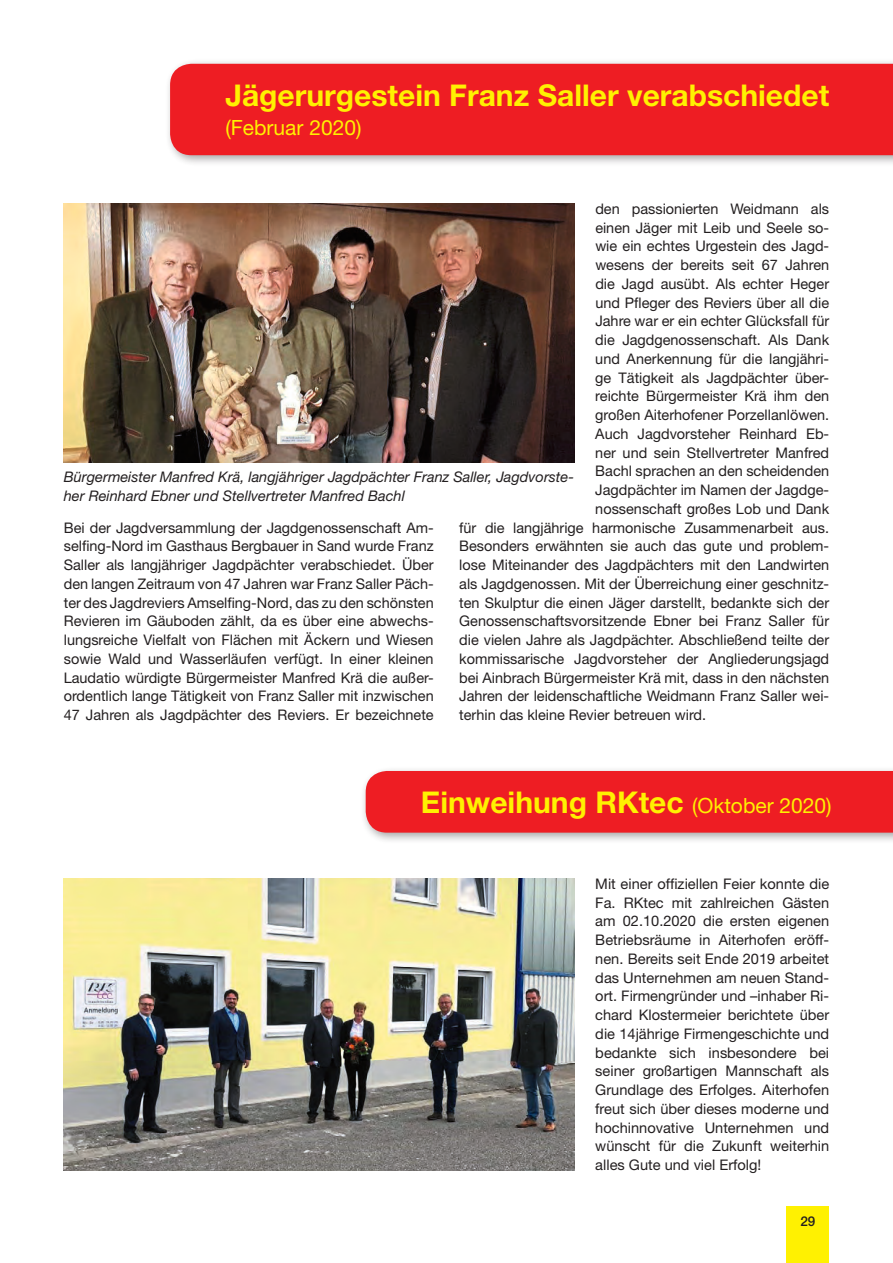
<style>
.page{position:relative;width:893px;height:1263px;background:#fff}
.page>*{position:absolute;margin:0;border:0;box-sizing:border-box;transform-origin:0 0}
.t1{font:700 30px "Helvetica Neue LT";color:#fff101}
.t2{font:21px "Helvetica Neue LT";color:#fff101}
.t3{font:14.7px/18.8px "Helvetica Neue LT";color:#231f20;text-align:justify}
.t4{font:italic 14.7px/18.8px "Helvetica Neue LT";color:#231f20}
.t5{font:500 13.5px "Helvetica Neue LT";color:#231f20}
.s1{font-weight:400;font-size:21px}
</style>
<div class="page">
<div style="left:787px;top:1206px;width:42px;height:57px;background:#fff101"></div>
<div style="left:165px;top:58px;width:728px;height:109px;background:#231f20;opacity:.4"></div>
<div style="left:170px;top:64px;width:723px;height:91px;background:#ee1d23"></div>
<div style="left:360px;top:765px;width:533px;height:79px;background:#231f20;opacity:.4"></div>
<div style="left:366px;top:771px;width:527px;height:62px;background:#ee1d23"></div>
<img style="left:64px;top:203px;width:510px;height:260px">
<img style="left:64px;top:878px;width:510px;height:292px">
<h1 class="t1" style="left:225px;top:76px;width:605px">Jägerurgestein Franz Saller verabschiedet</h1>
<h2 class="t2" style="left:225px;top:115px;width:138px">(Februar 2020)</h2>
<p class="t3" style="left:595px;top:199px;width:235px">den passionierten Weidmann als</p>
<p class="t3" style="left:595px;top:218px;width:235px">einen Jäger mit Leib und Seele so-</p>
<p class="t3" style="left:595px;top:236px;width:235px">wie ein echtes Urgestein des Jagd-</p>
<p class="t3" style="left:595px;top:255px;width:235px">wesens der bereits seit 67 Jahren</p>
<p class="t3" style="left:595px;top:274px;width:235px">die Jagd ausübt. Als echter Heger</p>
<p class="t3" style="left:595px;top:293px;width:235px">und Pfleger des Reviers über all die</p>
<p class="t3" style="left:595px;top:311px;width:235px">Jahre war er ein echter Glücksfall für</p>
<p class="t3" style="left:595px;top:330px;width:235px">die Jagdgenossenschaft. Als Dank</p>
<p class="t3" style="left:595px;top:349px;width:235px">und Anerkennung für die langjähri-</p>
<p class="t3" style="left:595px;top:368px;width:235px">ge Tätigkeit als Jagdpächter über-</p>
<p class="t3" style="left:595px;top:386px;width:235px">reichte Bürgermeister Krä ihm den</p>
<p class="t3" style="left:595px;top:405px;width:235px">großen Aiterhofener Porzellanlöwen.</p>
<p class="t3" style="left:595px;top:424px;width:235px">Auch Jagdvorsteher Reinhard Eb-</p>
<p class="t3" style="left:595px;top:443px;width:235px">ner und sein Stellvertreter Manfred</p>
<p class="t3" style="left:595px;top:461px;width:235px">Bachl sprachen an den scheidenden</p>
<p class="t3" style="left:595px;top:480px;width:235px">Jagdpächter im Namen der Jagdge-</p>
<p class="t3" style="left:595px;top:499px;width:235px">nossenschaft großes Lob und Dank</p>
<p class="t3" style="left:459px;top:518px;width:371px">für die langjährige harmonische Zusammenarbeit aus.</p>
<p class="t3" style="left:459px;top:536px;width:371px">Besonders erwähnten sie auch das gute und problem-</p>
<p class="t3" style="left:459px;top:555px;width:371px">lose Miteinander des Jagdpächters mit den Landwirten</p>
<p class="t3" style="left:459px;top:574px;width:371px">als Jagdgenossen. Mit der Überreichung einer geschnitz-</p>
<p class="t3" style="left:459px;top:593px;width:371px">ten Skulptur die einen Jäger darstellt, bedankte sich der</p>
<p class="t3" style="left:459px;top:611px;width:371px">Genossenschaftsvorsitzende Ebner bei Franz Saller für</p>
<p class="t3" style="left:459px;top:630px;width:371px">die vielen Jahre als Jagdpächter. Abschließend teilte der</p>
<p class="t3" style="left:459px;top:649px;width:371px">kommissarische Jagdvorsteher der Angliederungsjagd</p>
<p class="t3" style="left:459px;top:668px;width:371px">bei Ainbrach Bürgermeister Krä mit, dass in den nächsten</p>
<p class="t3" style="left:459px;top:686px;width:371px">Jahren der leidenschaftliche Weidmann Franz Saller wei-</p>
<p class="t3" style="left:459px;top:705px;width:248px">terhin das kleine Revier betreuen wird.</p>
<p class="t4" style="left:64px;top:467px;width:512px">Bürgermeister Manfred Krä, langjähriger Jagdpächter Franz Saller, Jagdvorste&shy;her Reinhard Ebner und Stellvertreter Manfred Bachl</p>
<p class="t3" style="left:64px;top:518px;width:371px">Bei der Jagdversammlung der Jagdgenossenschaft Am&shy;selfing-Nord im Gasthaus Bergbauer in Sand wurde Franz Saller als langjähriger Jagdpächter verabschiedet. Über den langen Zeitraum von 47 Jahren war Franz Saller Päch&shy;ter des Jagdreviers Amselfing-Nord, das zu den schönsten Revieren im Gäuboden zählt, da es über eine abwechs&shy;lungsreiche Vielfalt von Flächen mit Äckern und Wiesen sowie Wald und Wasserläufen verfügt. In einer kleinen Laudatio würdigte Bürgermeister Manfred Krä die außer&shy;ordentlich lange Tätigkeit von Franz Saller mit inzwischen 47 Jahren als Jagdpächter des Reviers. Er bezeichnete</p>
<h1 class="t1" style="left:421px;top:784px;width:412px">Einweihung RKtec <span class="s1">(Oktober 2020)</span></h1>
<p class="t3" style="left:595px;top:874px;width:235px">Mit einer offiziellen Feier konnte die Fa. RKtec mit zahlreichen Gästen am 02.10.2020 die ersten eigenen Betriebsräume in Aiterhofen eröff&shy;nen. Bereits seit Ende 2019 arbeitet das Unternehmen am neuen Stand&shy;ort. Firmengründer und –inhaber Ri&shy;chard Klostermeier berichtete über die 14jährige Firmengeschichte und bedankte sich insbesondere bei seiner großartigen Mannschaft als Grundlage des Erfolges. Aiterhofen freut sich über dieses moderne und hochinnovative Unternehmen und wünscht für die Zukunft weiterhin alles Gute und viel Erfolg!</p>
<p class="t5" style="left:800px;top:1213px;width:17px">29</p>
</div>
